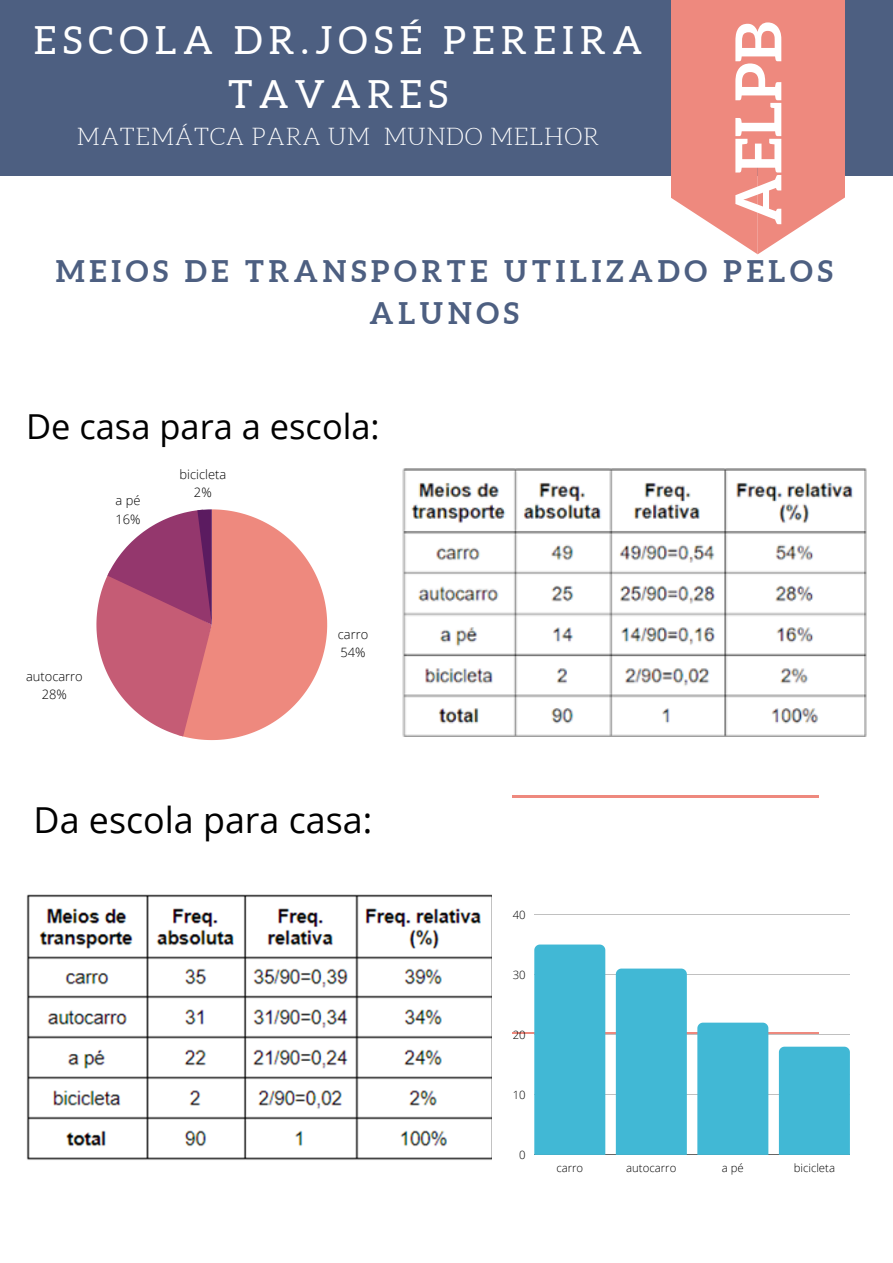
<style>
.page{position:relative;width:893px;height:1263px;background:#fff}
.page>*{position:absolute;margin:0;border:0;box-sizing:border-box;transform-origin:0 0}
.t1{font:700 63.45px "Aleo";color:#fff}
.t2{font:38.78px/54.1px "Aleo";letter-spacing:.16em;color:#fff;text-align:center}
.t3{font:35.78px "Open Sans";color:#000}
.t4{font:34.42px "Open Sans";color:#000}
.t5{font:700 29.78px/41.6px "Aleo";letter-spacing:.16em;color:#4d5f81;text-align:center}
.t6{font:300 23.92px "Aleo";letter-spacing:.03em;color:#fff}
.t7{font:300 12.9px "Open Sans";color:#000}
.t8{font:300 11.4px "Open Sans";color:#000}
</style>
<div class="page">
<div style="left:0;top:0;width:893px;height:175px;background:#4d5f81"></div>
<div style="left:671px;top:0;width:173px;height:163px;background:#ee897e"></div>
<svg style="left:671px;top:163px;width:173px;height:91px"></svg>
<hr style="left:512px;top:796px;width:307px;height:2px;background:#ee897e">
<hr style="left:512px;top:1032px;width:307px;height:2px;background:#ee897e">
<img style="left:402px;top:469px;width:464px;height:268px">
<img style="left:26px;top:894px;width:465px;height:266px">
<hr style="left:534px;top:914px;width:316px;height:1px;background:#000">
<hr style="left:534px;top:974px;width:316px;height:1px;background:#000">
<hr style="left:534px;top:1035px;width:316px;height:1px;background:#000">
<hr style="left:534px;top:1095px;width:316px;height:1px;background:#000">
<hr style="left:534px;top:1155px;width:316px;height:1px;background:#000">
<div style="left:534px;top:944px;width:71px;height:211px;background:#41b8d5"></div>
<div style="left:616px;top:968px;width:71px;height:187px;background:#41b8d5"></div>
<div style="left:697px;top:1022px;width:71px;height:133px;background:#41b8d5"></div>
<div style="left:779px;top:1047px;width:71px;height:108px;background:#41b8d5"></div>
<svg style="left:96px;top:509px;width:231px;height:231px"></svg>
<p class="t2" style="left:34px;top:13px;width:610px">ESCOLA DR.JOSÉ PEREIRA<br>TAVARES</p>
<p class="t6" style="left:77px;top:123px;width:524px">MATEMÁTCA PARA UM MUNDO MELHOR</p>
<p class="t1" style="left:722px;top:225px;width:205px;rotate:-90deg">AELPB</p>
<p class="t5" style="left:56px;top:251px;width:778px">MEIOS DE TRANSPORTE UTILIZADO PELOS<br>ALUNOS</p>
<p class="t4" style="left:26px;top:402px;width:355px">De casa para a escola:</p>
<p class="t7" style="left:116px;top:492px;width:26px">a pé</p>
<p class="t7" style="left:116px;top:510px;width:27px">16%</p>
<p class="t7" style="left:179px;top:465px;width:48px">bicicleta</p>
<p class="t7" style="left:194px;top:483px;width:19px">2%</p>
<p class="t7" style="left:26px;top:667px;width:58px">autocarro</p>
<p class="t7" style="left:42px;top:685px;width:27px">28%</p>
<p class="t7" style="left:338px;top:625px;width:32px">carro</p>
<p class="t7" style="left:340px;top:643px;width:27px">54%</p>
<p class="t3" style="left:34px;top:794px;width:340px">Da escola para casa:</p>
<p class="t8" style="left:513px;top:907px;width:14px">40</p>
<p class="t8" style="left:513px;top:967px;width:14px">30</p>
<p class="t8" style="left:513px;top:1027px;width:14px">20</p>
<p class="t8" style="left:513px;top:1087px;width:14px">10</p>
<p class="t8" style="left:519px;top:1147px;width:8px">0</p>
<p class="t8" style="left:556px;top:1159px;width:28px">carro</p>
<p class="t8" style="left:626px;top:1159px;width:52px">autocarro</p>
<p class="t8" style="left:722px;top:1159px;width:23px">a pé</p>
<p class="t8" style="left:793px;top:1159px;width:43px">bicicleta</p>
</div>
